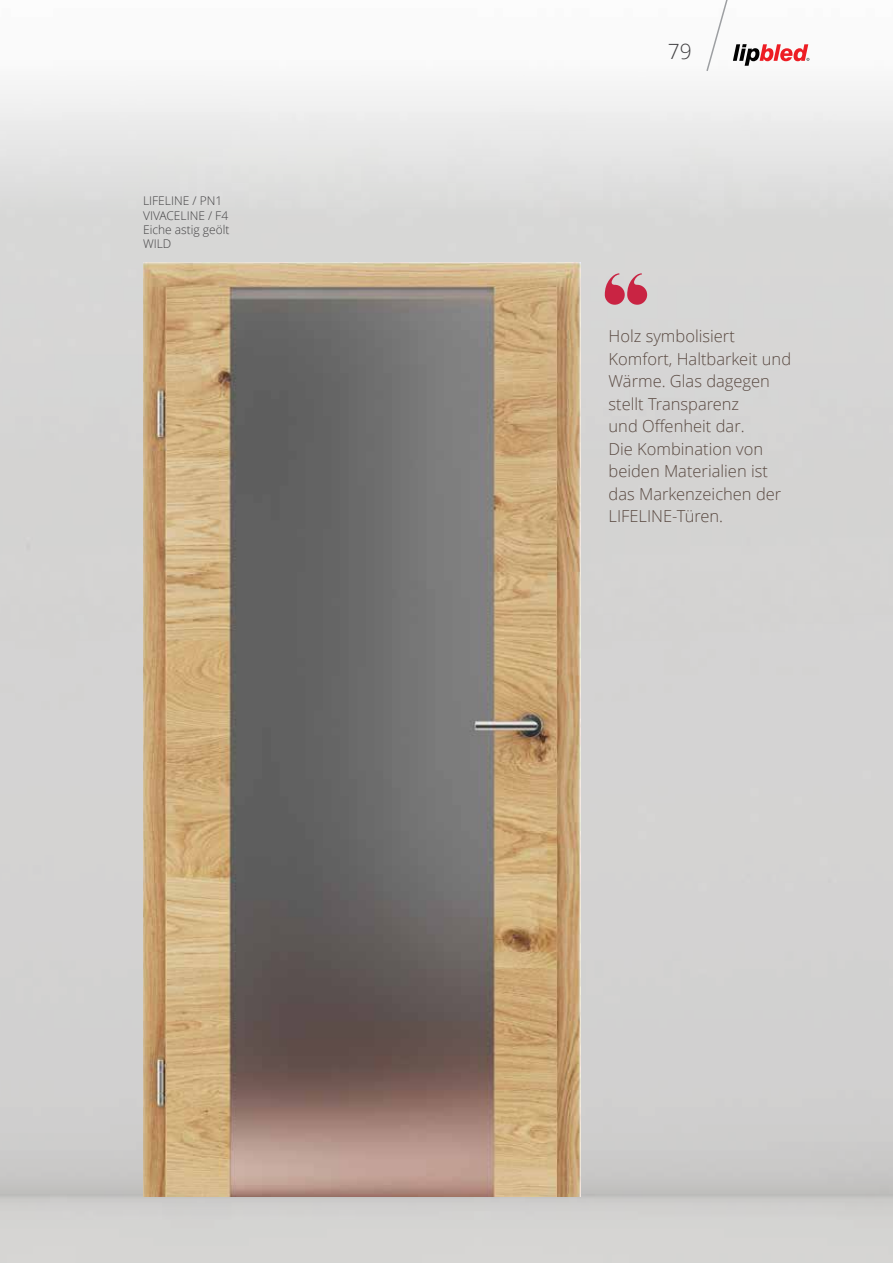
<style>
.page{position:relative;width:893px;height:1263px;background:#fff}
.page>*{position:absolute;margin:0;border:0;box-sizing:border-box;transform-origin:0 0}
.t1{font:300 21px "Open Sans";color:#414042}
.t2{font:300 16.5px/22.5px "Open Sans";color:#5a4a42}
.t3{font:300 12px/14.4px "Open Sans";color:#414042}
</style>
<div class="page">
<svg style="left:722px;top:0;width:6px;height:13px"></svg>
<img style="left:1px;top:13px;width:892px;height:1250px">
<img style="left:0;top:0;width:1px;height:1263px">
<img style="left:143px;top:263px;width:437px;height:933px">
<svg style="left:605px;top:273px;width:42px;height:32px"></svg>
<p class="t3" style="left:143px;top:193px;width:88px">LIFELINE / PN1<br>VIVACELINE / F4<br>Eiche astig geölt<br>WILD</p>
<p class="t1" style="left:668px;top:37px;width:25px">79</p>
<p class="t2" style="left:609px;top:324px;width:184px">Holz symbolisiert<br>Komfort, Haltbarkeit und<br>Wärme. Glas dagegen stellt Transparenz<br>und Offenheit dar.<br>Die Kombination von beiden Materialien ist das Markenzeichen der<br>LIFELINE-Türen.</p>
</div>
